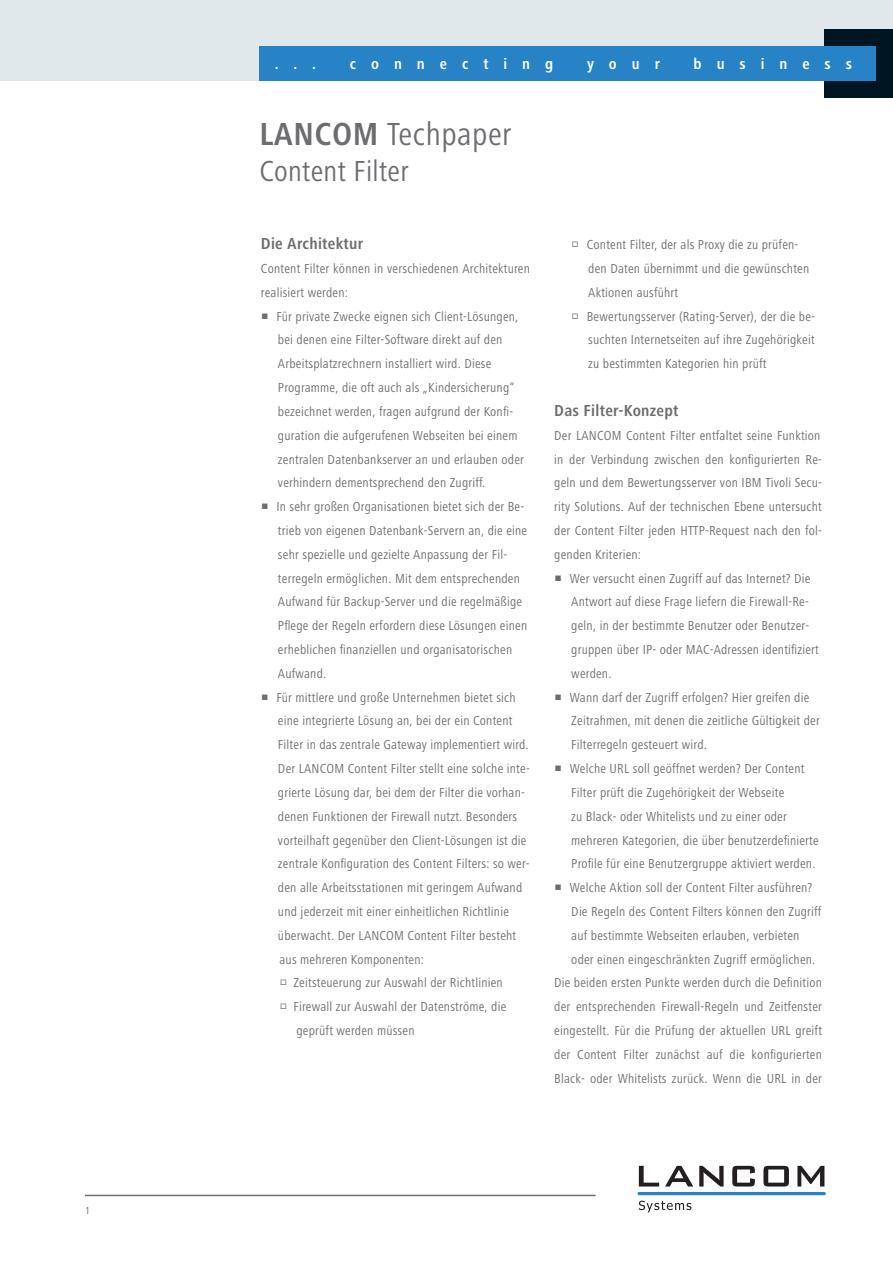
<style>
.page{position:relative;width:893px;height:1263px;background:#fff}
.page>*{position:absolute;margin:0;border:0;box-sizing:border-box;transform-origin:0 0}
.t1{font:condensed 33px "Frutiger Next LT";letter-spacing:.015em;color:#6c6d70}
.t2{font:condensed 30px "Frutiger Next LT";letter-spacing:.01em;color:#6c6d70}
.Head1{font:700 condensed 16.5px "Frutiger Next LT";letter-spacing:.015em;color:#6c6d70}
.t3{font:700 condensed 15.75px "Frutiger Next LT";letter-spacing:.95em;color:#fff}
.Bullet{font:condensed 13.5px/23.9px "Frutiger Next LT";letter-spacing:.015em;color:#6c6d70}
.Body{font:condensed 13.5px/23.9px "Frutiger Next LT";letter-spacing:.015em;color:#6c6d70;text-align:justify}
.Bullet2{font:condensed 13.5px/23.9px "Frutiger Next LT";letter-spacing:.015em;color:#6c6d70}
.t4{font:condensed 10.5px "Frutiger Next LT";color:#6c6d70}
.s1{font-weight:700}
.s2{font-family:"LCS Signs";font-stretch:normal}
</style>
<div class="page">
<svg style="left:639px;top:1166px;width:20px;height:20px"></svg>
<svg style="left:665px;top:1166px;width:28px;height:20px"></svg>
<svg style="left:699px;top:1166px;width:25px;height:20px"></svg>
<svg style="left:732px;top:1166px;width:23px;height:20px"></svg>
<svg style="left:763px;top:1166px;width:26px;height:20px"></svg>
<svg style="left:797px;top:1166px;width:27px;height:20px"></svg>
<svg style="left:639px;top:1200px;width:52px;height:12px"></svg>
<hr style="left:637px;top:1192px;width:189px;height:3px;background:#2783c5;border-radius:2px">
<div style="left:0;top:0;width:893px;height:81px;background:#e0e8ec"></div>
<div style="left:825px;top:30px;width:68px;height:68px;background:#001522"></div>
<div style="left:259px;top:47px;width:617px;height:34px;background:#2783c5"></div>
<hr style="left:85px;top:1195px;width:511px;height:1px;background:#6c6d70">
<p class="t4" style="left:85px;top:1205px;width:6px">1</p>
<p class="t3" style="left:275px;top:55px;width:43px">...</p>
<p class="t3" style="left:350px;top:55px;width:205px">connecting</p>
<p class="t3" style="left:587px;top:55px;width:74px">your</p>
<p class="t3" style="left:694px;top:55px;width:160px">business</p>
<p class="t1" style="left:259px;top:115px;width:254px"><span class="s1">LANCOM</span> Techpaper</p>
<p class="t2" style="left:259px;top:154px;width:151px">Content Filter</p>
<p class="Head1" style="left:261px;top:234px;width:104px">Die Architektur</p>
<p class="Body" style="left:261px;top:257px;width:271px">Content Filter können in verschiedenen Architekturen realisiert werden:</p>
<p class="Bullet" style="left:278px;top:304px;width:247px;text-indent:-17px"><span class="s2">1</span> Für private Zwecke eignen sich Client-Lösungen, bei denen eine Filter-Software direkt auf den Arbeitsplatzrechnern installiert wird. Diese Programme, die oft auch als „Kindersicherung“ bezeichnet werden, fragen aufgrund der Konfi&shy;guration die aufgerufenen Webseiten bei einem zentralen Datenbankserver an und erlauben oder verhindern dementsprechend den Zugriff.</p>
<p class="Bullet" style="left:278px;top:495px;width:251px;text-indent:-17px"><span class="s2">1</span> In sehr großen Organisationen bietet sich der Be&shy;trieb von eigenen Datenbank-Servern an, die eine sehr spezielle und gezielte Anpassung der Fil&shy;terregeln ermöglichen. Mit dem entsprechenden Aufwand für Backup-Server und die regelmäßige Pflege der Regeln erfordern diese Lösungen einen erheblichen finanziellen und organisatorischen Aufwand.</p>
<p class="Bullet" style="left:278px;top:685px;width:253px;text-indent:-17px"><span class="s2">1</span> Für mittlere und große Unternehmen bietet sich eine integrierte Lösung an, bei der ein Content Filter in das zentrale Gateway implementiert wird.<br>Der LANCOM Content Filter stellt eine solche inte&shy;grierte Lösung dar, bei dem der Filter die vorhan&shy;denen Funktionen der Firewall nutzt. Besonders vorteilhaft gegenüber den Client-Lösungen ist die zentrale Konfiguration des Content Filters: so wer&shy;den alle Arbeitsstationen mit geringem Aufwand und jederzeit mit einer einheitlichen Richtlinie überwacht. Der LANCOM Content Filter besteht aus mehreren Komponenten:</p>
<p class="Bullet2" style="left:279px;top:971px;width:225px"><span class="s2">2</span> Zeitsteuerung zur Auswahl der Richtlinien</p>
<p class="Bullet2" style="left:296px;top:995px;width:211px;text-indent:-17px"><span class="s2">2</span> Firewall zur Auswahl der Datenströme, die geprüft werden müssen</p>
<p class="Bullet2" style="left:588px;top:233px;width:223px;text-indent:-17px"><span class="s2">2</span> Content Filter, der als Proxy die zu prüfen&shy;den Daten übernimmt und die gewünschten<br>Aktionen ausführt</p>
<p class="Bullet2" style="left:588px;top:304px;width:228px;text-align:justify;text-indent:-17px"><span class="s2">2</span> Bewertungsserver (Rating-Server), der die be&shy;suchten Internetseiten auf ihre Zugehörigkeit zu bestimmten Kategorien hin prüft</p>
<p class="Head1" style="left:554px;top:401px;width:126px">Das Filter-Konzept</p>
<p class="Body" style="left:554px;top:423px;width:269px">Der LANCOM Content Filter entfaltet seine Funktion in der Verbindung zwischen den konfigurierten Re&shy;geln und dem Bewertungsserver von IBM Tivoli Secu&shy;rity Solutions. Auf der technischen Ebene untersucht der Content Filter jeden HTTP-Request nach den fol&shy;genden Kriterien:</p>
<p class="Bullet" style="left:571px;top:566px;width:249px;text-indent:-17px"><span class="s2">1</span> Wer versucht einen Zugriff auf das Internet? Die Antwort auf diese Frage liefern die Firewall-Re&shy;geln, in der bestimmte Benutzer oder Benutzer&shy;gruppen über IP- oder MAC-Adressen identifiziert werden.</p>
<p class="Bullet" style="left:571px;top:685px;width:250px;text-indent:-17px"><span class="s2">1</span> Wann darf der Zugriff erfolgen? Hier greifen die<br>Zeitrahmen, mit denen die zeitliche Gültigkeit der<br>Filterregeln gesteuert wird.</p>
<p class="Bullet" style="left:571px;top:757px;width:249px;text-indent:-17px"><span class="s2">1</span> Welche URL soll geöffnet werden? Der Content Filter prüft die Zugehörigkeit der Webseite<br>zu Black- oder Whitelists und zu einer oder mehreren Kategorien, die über benutzerdefinierte Profile für eine Benutzergruppe aktiviert werden.</p>
<p class="Bullet" style="left:571px;top:876px;width:252px;text-indent:-17px"><span class="s2">1</span> Welche Aktion soll der Content Filter ausführen?<br>Die Regeln des Content Filters können den Zugriff auf bestimmte Webseiten erlauben, verbieten oder einen eingeschränkten Zugriff ermöglichen.</p>
<p class="Body" style="left:554px;top:971px;width:269px">Die beiden ersten Punkte werden durch die Definition der entsprechenden Firewall-Regeln und Zeitfenster eingestellt. Für die Prüfung der aktuellen URL greift der Content Filter zunächst auf die konfigurierten Black- oder Whitelists zurück. Wenn die URL in der</p>
</div>
